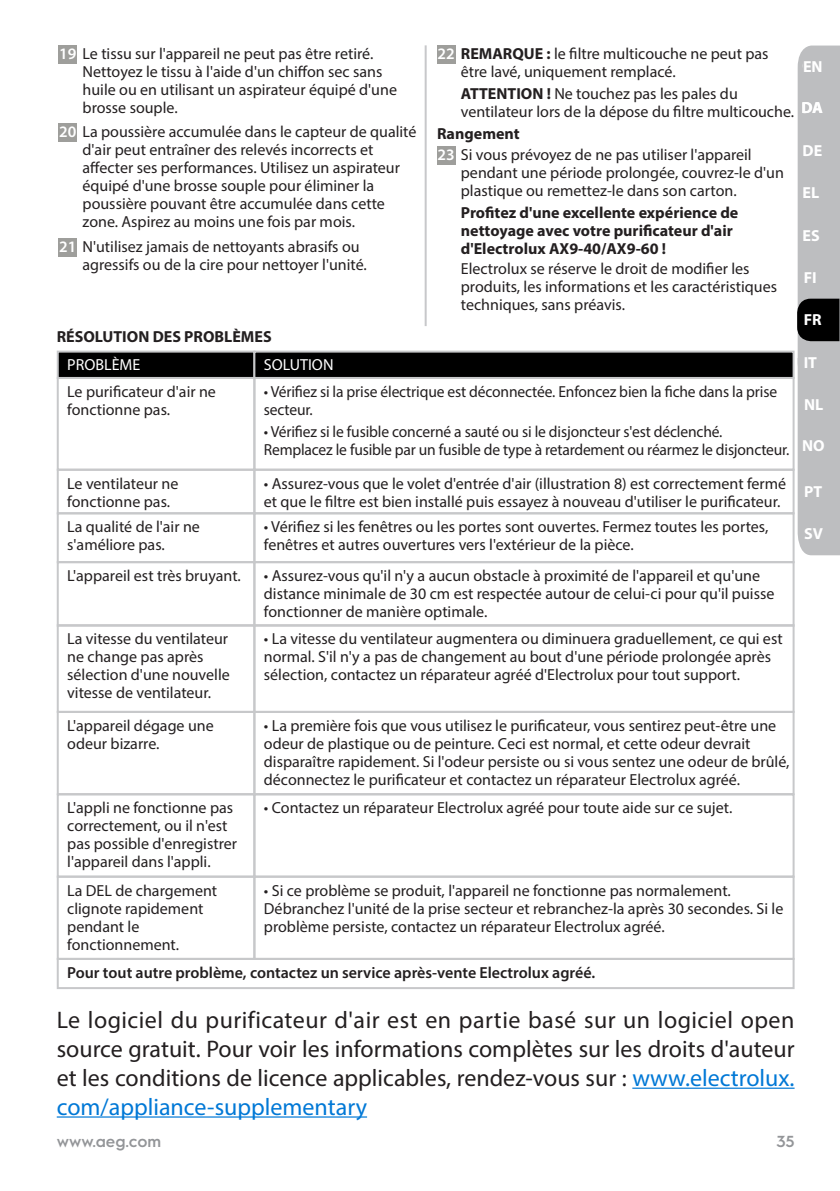
<style>
.page{position:relative;width:840px;height:1191px;background:#fff}
.page>*{position:absolute;margin:0;border:0;box-sizing:border-box;transform-origin:0 0}
.t1{font:24px/28.8px "Myriad Pro";color:#231f20;text-align:justify}
.t2{font:16px/18px "Myriad Pro";color:#231f20}
.t3{font:700 16px/18px "Myriad Pro";color:#231f20}
.t4{font:600 16px "Myriad Pro";color:#231f20}
.t5{font:700 16px "Myriad Pro";color:#fff}
.t6{font:16px "Myriad Pro";color:#fff}
.t7{font:600 16px "Electrolux Sans";color:#939598}
.s1{font-weight:600;color:#fff}
.s2{font-weight:700}
.s3{color:#0078d6}
</style>
<div class="page">
<div style="left:58px;top:351px;width:196px;height:27px;background:#000"></div>
<div style="left:57px;top:350px;width:198px;height:29px;border:2px solid #c7c8ca"></div>
<div style="left:57px;top:377px;width:198px;height:94px;border:2px solid #c7c8ca"></div>
<div style="left:57px;top:469px;width:198px;height:45px;border:2px solid #c7c8ca"></div>
<div style="left:57px;top:512px;width:198px;height:51px;border:2px solid #c7c8ca"></div>
<div style="left:57px;top:561px;width:198px;height:65px;border:2px solid #c7c8ca"></div>
<div style="left:57px;top:624px;width:198px;height:89px;border:2px solid #c7c8ca"></div>
<div style="left:57px;top:711px;width:198px;height:84px;border:2px solid #c7c8ca"></div>
<div style="left:57px;top:793px;width:198px;height:84px;border:2px solid #c7c8ca"></div>
<div style="left:57px;top:875px;width:198px;height:85px;border:2px solid #c7c8ca"></div>
<div style="left:57px;top:958px;width:737px;height:31px;border:2px solid #c7c8ca"></div>
<div style="left:254px;top:351px;width:539px;height:27px;background:#000"></div>
<div style="left:253px;top:350px;width:541px;height:29px;border:2px solid #c7c8ca"></div>
<div style="left:253px;top:377px;width:541px;height:94px;border:2px solid #c7c8ca"></div>
<div style="left:253px;top:469px;width:541px;height:45px;border:2px solid #c7c8ca"></div>
<div style="left:253px;top:512px;width:541px;height:51px;border:2px solid #c7c8ca"></div>
<div style="left:253px;top:561px;width:541px;height:65px;border:2px solid #c7c8ca"></div>
<div style="left:253px;top:624px;width:541px;height:89px;border:2px solid #c7c8ca"></div>
<div style="left:253px;top:711px;width:541px;height:84px;border:2px solid #c7c8ca"></div>
<div style="left:253px;top:793px;width:541px;height:84px;border:2px solid #c7c8ca"></div>
<div style="left:253px;top:875px;width:541px;height:85px;border:2px solid #c7c8ca"></div>
<hr style="left:632px;top:1087px;width:162px;height:1px;background:#0078d6">
<hr style="left:57px;top:1116px;width:310px;height:1px;background:#0078d6">
<div style="left:59px;top:238px;width:18px;height:18px;background:#9e9e9b"></div>
<div style="left:437px;top:45px;width:18px;height:18px;background:#9e9e9b"></div>
<div style="left:437px;top:147px;width:18px;height:18px;background:#9e9e9b"></div>
<div style="left:59px;top:123px;width:18px;height:18px;background:#9e9e9b"></div>
<div style="left:59px;top:45px;width:18px;height:18px;background:#9e9e9b"></div>
<hr style="left:424px;top:45px;width:2px;height:281px;background:#c7c8ca">
<svg style="left:797px;top:46px;width:42px;height:509px;background:#afb0b2"></svg>
<p class="t2" style="left:82px;top:44px;width:316px;text-indent:-23px"><span class="s1">19</span> Le tissu sur l'appareil ne peut pas être retiré.<br>Nettoyez le tissu à l'aide d'un chiffon sec sans huile ou en utilisant un aspirateur équipé d'une brosse souple.</p>
<p class="t2" style="left:82px;top:122px;width:335px;text-indent:-23px"><span class="s1">20</span> La poussière accumulée dans le capteur de qualité d'air peut entraîner des relevés incorrects et affecter ses performances. Utilisez un aspirateur équipé d'une brosse souple pour éliminer la poussière pouvant être accumulée dans cette zone. Aspirez au moins une fois par mois.</p>
<p class="t2" style="left:83px;top:237px;width:285px;text-indent:-23px"><span class="s1">21</span> N'utilisez jamais de nettoyants abrasifs ou agressifs ou de la cire pour nettoyer l'unité.</p>
<p class="t2" style="left:460px;top:44px;width:309px;text-indent:-23px"><span class="s1">22</span> <span class="s2">REMARQUE :</span> le filtre multicouche ne peut pas être lavé, uniquement remplacé.</p>
<p class="t2" style="left:460px;top:85px;width:334px"><span class="s2">ATTENTION !</span> Ne touchez pas les pales du ventilateur lors de la dépose du filtre multicouche.</p>
<p class="t3" style="left:437px;top:125px;width:84px">Rangement</p>
<p class="t2" style="left:460px;top:146px;width:324px;text-indent:-23px"><span class="s1">23</span> Si vous prévoyez de ne pas utiliser l'appareil pendant une période prolongée, couvrez-le d'un plastique ou remettez-le dans son carton.</p>
<p class="t3" style="left:460px;top:203px;width:279px">Profitez d'une excellente expérience de nettoyage avec votre purificateur d'air d'Electrolux AX9-40/AX9-60 !</p>
<p class="t2" style="left:460px;top:259px;width:317px">Electrolux se réserve le droit de modifier les produits, les informations et les caractéristiques techniques, sans préavis.</p>
<p class="t3" style="left:57px;top:328px;width:216px">RÉSOLUTION DES PROBLÈMES</p>
<p class="t6" style="left:67px;top:356px;width:75px">PROBLÈME</p>
<p class="t2" style="left:67px;top:382px;width:150px">Le purificateur d'air ne fonctionne pas.</p>
<p class="t6" style="left:264px;top:356px;width:71px">SOLUTION</p>
<p class="t2" style="left:264px;top:382px;width:514px">• Vérifiez si la prise électrique est déconnectée. Enfoncez bien la fiche dans la prise secteur.</p>
<p class="t2" style="left:264px;top:423px;width:526px">• Vérifiez si le fusible concerné a sauté ou si le disjoncteur s'est déclenché.<br>Remplacez le fusible par un fusible de type à retardement ou réarmez le disjoncteur.</p>
<p class="t2" style="left:264px;top:474px;width:523px">• Assurez-vous que le volet d'entrée d'air (illustration 8) est correctement fermé et que le filtre est bien installé puis essayez à nouveau d'utiliser le purificateur.</p>
<p class="t2" style="left:264px;top:517px;width:505px">• Vérifiez si les fenêtres ou les portes sont ouvertes. Fermez toutes les portes, fenêtres et autres ouvertures vers l'extérieur de la pièce.</p>
<p class="t2" style="left:264px;top:566px;width:511px">• Assurez-vous qu'il n'y a aucun obstacle à proximité de l'appareil et qu'une distance minimale de 30 cm est respectée autour de celui-ci pour qu'il puisse fonctionner de manière optimale.</p>
<p class="t2" style="left:264px;top:629px;width:520px">• La vitesse du ventilateur augmentera ou diminuera graduellement, ce qui est normal. S'il n'y a pas de changement au bout d'une période prolongée après sélection, contactez un réparateur agréé d'Electrolux pour tout support.</p>
<p class="t2" style="left:264px;top:716px;width:527px">• La première fois que vous utilisez le purificateur, vous sentirez peut-être une odeur de plastique ou de peinture. Ceci est normal, et cette odeur devrait disparaître rapidement. Si l'odeur persiste ou si vous sentez une odeur de brûlé, déconnectez le purificateur et contactez un réparateur Electrolux agréé.</p>
<p class="t2" style="left:264px;top:798px;width:469px">• Contactez un réparateur Electrolux agréé pour toute aide sur ce sujet.</p>
<p class="t2" style="left:67px;top:474px;width:113px">Le ventilateur ne fonctionne pas.</p>
<p class="t2" style="left:67px;top:518px;width:134px">La qualité de l'air ne s'améliore pas.</p>
<p class="t2" style="left:67px;top:567px;width:175px">L'appareil est très bruyant.</p>
<p class="t2" style="left:67px;top:630px;width:164px">La vitesse du ventilateur ne change pas après sélection d'une nouvelle vitesse de ventilateur.</p>
<p class="t2" style="left:67px;top:716px;width:148px">L'appareil dégage une odeur bizarre.</p>
<p class="t2" style="left:67px;top:799px;width:171px">L'appli ne fonctionne pas correctement, ou il n'est pas possible d'enregistrer l'appareil dans l'appli.</p>
<p class="t2" style="left:67px;top:881px;width:151px">La DEL de chargement clignote rapidement pendant le fonctionnement.</p>
<p class="t4" style="left:67px;top:963px;width:529px">Pour tout autre problème, contactez un service après-vente Electrolux agréé.</p>
<p class="t2" style="left:264px;top:881px;width:520px">• Si ce problème se produit, l'appareil ne fonctionne pas normalement.<br>Débranchez l'unité de la prise secteur et rebranchez-la après 30 secondes. Si le problème persiste, contactez un réparateur Electrolux agréé.</p>
<p class="t5" style="left:802px;top:57px;width:22px">GB</p>
<p class="t5" style="left:802px;top:57px;width:21px">EN</p>
<p class="t5" style="left:801px;top:99px;width:23px">DA</p>
<p class="t5" style="left:802px;top:141px;width:21px">DE</p>
<p class="t5" style="left:802px;top:184px;width:18px">EL</p>
<p class="t5" style="left:802px;top:226px;width:19px">ES</p>
<p class="t5" style="left:803px;top:268px;width:14px">FI</p>
<p class="t5" style="left:803px;top:311px;width:19px">FR</p>
<p class="t5" style="left:803px;top:353px;width:15px">IT</p>
<p class="t5" style="left:803px;top:395px;width:21px">NL</p>
<p class="t5" style="left:801px;top:437px;width:24px">NO</p>
<p class="t5" style="left:803px;top:482px;width:20px">PT</p>
<p class="t5" style="left:803px;top:524px;width:20px">SV</p>
<p class="t1" style="left:57px;top:1006px;width:739px">Le logiciel du purificateur d'air est en partie basé sur un logiciel open source gratuit. Pour voir les informations complètes sur les droits d'auteur et les conditions de licence applicables, rendez-vous sur : <span class="s3">www.electrolux. com/appliance-supplementary</span></p>
<p class="t7" style="left:57px;top:1135px;width:106px">www.aeg.com</p>
<p class="t7" style="left:776px;top:1135px;width:20px">35</p>
</div>
